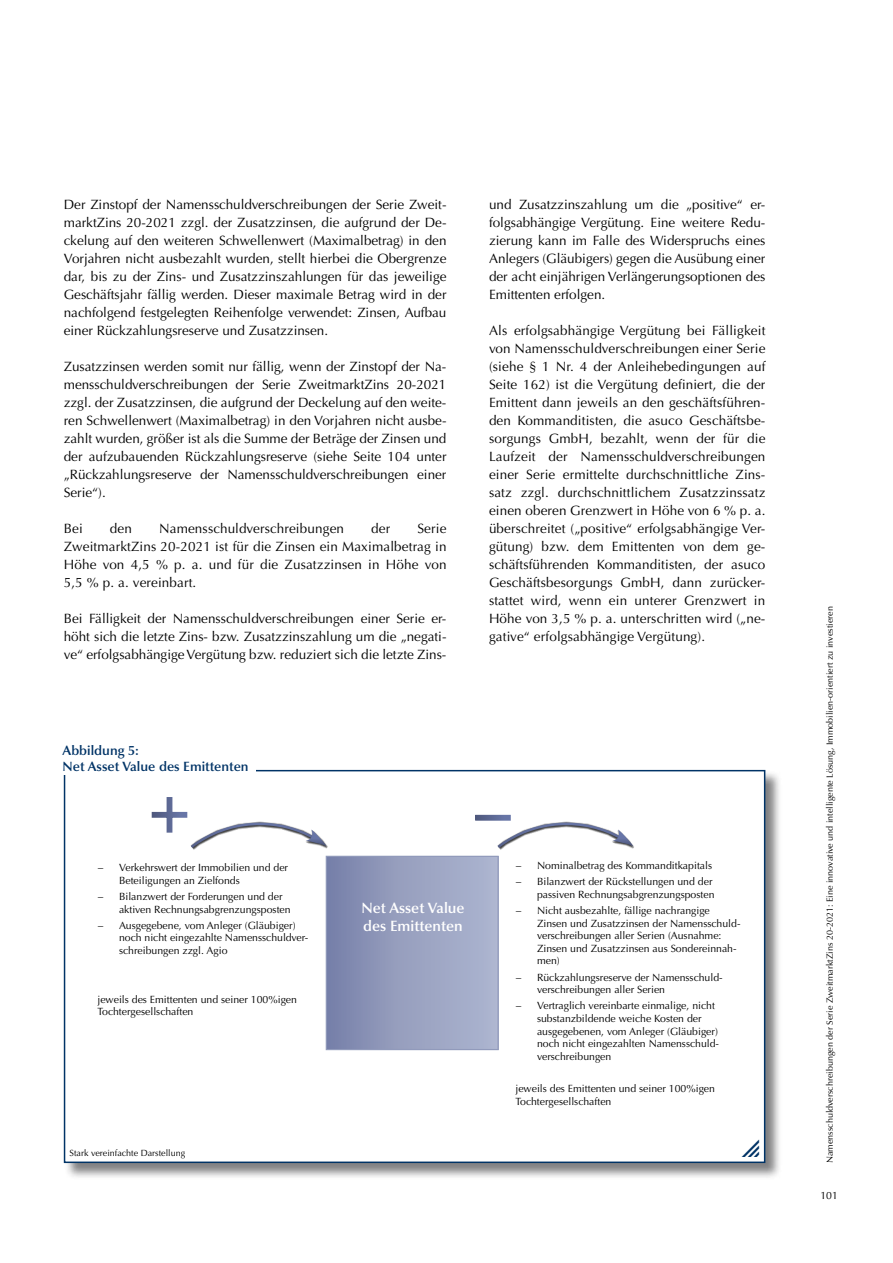
<style>
.page{position:relative;width:893px;height:1263px;background:#fff}
.page>*{position:absolute;margin:0;border:0;box-sizing:border-box;transform-origin:0 0}
.t1{font:600 15px/18px "Optima LT Std";color:#fff}
.t2{font:13.5px/18px "Optima LT Std";color:#000;text-align:justify}
.t3{font:600 13.5px/16.2px "Optima LT Std";color:#036}
.t4{font:10.5px/12.6px "Optima LT Std";color:#000}
.t5{font:9px "Optima LT Std";color:#000}
</style>
<div class="page">
<div style="left:64px;top:770px;width:718px;height:409px;background:#58585a;opacity:.75"></div>
<div style="left:64px;top:770px;width:701px;height:393px;background:#fff;border:2px solid #036"></div>
<div style="left:61px;top:745px;width:195px;height:29px;background:#fff"></div>
<div style="left:326px;top:856px;width:172px;height:193px;background:linear-gradient(to right,#7b84ab,#b1b8d2)"></div>
<div style="left:326px;top:856px;width:173px;height:194px;border:1px solid #919abb"></div>
<svg style="left:497px;top:821px;width:137px;height:29px"></svg>
<svg style="left:151px;top:797px;width:177px;height:53px"></svg>
<p class="t2" style="left:64px;top:196px;width:384px">Der Zinstopf der Namensschuldverschreibungen der Serie Zweit&shy;marktZins 20-2021 zzgl. der Zusatzzinsen, die aufgrund der De&shy;ckelung auf den weiteren Schwellenwert (Maximalbetrag) in den Vorjahren nicht ausbezahlt wurden, stellt hierbei die Obergrenze dar, bis zu der Zins- und Zusatzzinszahlungen für das jeweilige Geschäftsjahr fällig werden. Dieser maximale Betrag wird in der nachfolgend festgelegten Reihenfolge verwendet: Zinsen, Aufbau einer Rückzahlungsreserve und Zusatzzinsen.</p>
<p class="t2" style="left:64px;top:358px;width:384px">Zusatzzinsen werden somit nur fällig, wenn der Zinstopf der Na&shy;mensschuldverschreibungen der Serie ZweitmarktZins 20-2021 zzgl. der Zusatzzinsen, die aufgrund der Deckelung auf den weite&shy;ren Schwellenwert (Maximalbetrag) in den Vorjahren nicht ausbe&shy;zahlt wurden, größer ist als die Summe der Beträge der Zinsen und der aufzubauenden Rückzahlungsreserve (siehe Seite 104 unter „Rückzahlungsreserve der Namensschuldverschreibungen einer Serie“).</p>
<p class="t2" style="left:64px;top:520px;width:21px">Bei</p>
<p class="t2" style="left:110px;top:520px;width:24px">den</p>
<p class="t2" style="left:159px;top:520px;width:186px">Namensschuldverschreibungen</p>
<p class="t2" style="left:371px;top:520px;width:21px">der</p>
<p class="t2" style="left:64px;top:520px;width:384px;text-indent:354px">Serie ZweitmarktZins 20-2021 ist für die Zinsen ein Maximalbetrag in Höhe von 4,5 % p. a. und für die Zusatzzinsen in Höhe von 5,5 % p. a. vereinbart.</p>
<p class="t2" style="left:64px;top:610px;width:384px">Bei Fälligkeit der Namensschuldverschreibungen einer Serie er&shy;höht sich die letzte Zins- bzw. Zusatzzinszahlung um die „negati&shy;ve“ erfolgsabhängige Vergütung bzw. reduziert sich die letzte Zins-</p>
<p class="t3" style="left:63px;top:743px;width:188px">Abbildung 5:<br>Net Asset Value des Emittenten</p>
<p class="t2" style="left:489px;top:196px;width:278px">und Zusatzzinszahlung um die „positive“ er&shy;folgsabhängige Vergütung. Eine weitere Redu&shy;zierung kann im Falle des Widerspruchs eines Anlegers (Gläubigers) gegen die Ausübung einer der acht einjährigen Verlängerungsoptionen des Emittenten erfolgen.</p>
<p class="t2" style="left:489px;top:322px;width:278px">Als erfolgsabhängige Vergütung bei Fälligkeit von Namensschuldverschreibungen einer Serie (siehe § 1 Nr. 4 der Anleihebedingungen auf Seite 162) ist die Vergütung definiert, die der Emittent dann jeweils an den geschäftsführen&shy;den Kommanditisten, die asuco Geschäftsbe&shy;sorgungs GmbH, bezahlt, wenn der für die Laufzeit der Namensschuldverschreibungen einer Serie ermittelte durchschnittliche Zins&shy;satz zzgl. durchschnittlichem Zusatzzinssatz einen oberen Grenzwert in Höhe von 6 % p. a. überschreitet („positive“ erfolgsabhängige Ver&shy;gütung) bzw. dem Emittenten von dem ge&shy;schäftsführenden Kommanditisten, der asuco Geschäftsbesorgungs GmbH, dann zurücker&shy;stattet wird, wenn ein unterer Grenzwert in Höhe von 3,5 % p. a. unterschritten wird („ne&shy;gative“ erfolgsabhängige Vergütung).</p>
<p class="t4" style="left:97px;top:861px;width:8px">−</p>
<p class="t4" style="left:119px;top:861px;width:171px">Verkehrswert der Immobilien und der<br>Beteiligungen an Zielfonds</p>
<p class="t4" style="left:97px;top:890px;width:8px">−</p>
<p class="t4" style="left:119px;top:890px;width:173px">Bilanzwert der Forderungen und der aktiven Rechnungsabgrenzungsposten</p>
<p class="t4" style="left:97px;top:919px;width:8px">−</p>
<p class="t4" style="left:119px;top:919px;width:191px">Ausgegebene, vom Anleger (Gläubiger) noch nicht eingezahlte Namensschuldver&shy;schreibungen zzgl. Agio</p>
<p class="t4" style="left:97px;top:993px;width:201px;line-height:12px">jeweils des Emittenten und seiner 100%igen<br>Tochtergesellschaften</p>
<p class="t5" style="left:70px;top:1148px;width:117px">Stark vereinfachte Darstellung</p>
<p class="t1" style="left:361px;top:899px;width:105px">Net Asset Value des Emittenten</p>
<p class="t4" style="left:515px;top:859px;width:8px">−</p>
<p class="t4" style="left:537px;top:859px;width:177px">Nominalbetrag des Kommanditkapitals</p>
<p class="t4" style="left:515px;top:875px;width:8px">−</p>
<p class="t4" style="left:537px;top:875px;width:179px">Bilanzwert der Rückstellungen und der passiven Rechnungsabgrenzungsposten</p>
<p class="t4" style="left:515px;top:904px;width:8px">−</p>
<p class="t4" style="left:537px;top:904px;width:205px">Nicht ausbezahlte, fällige nachrangige Zinsen und Zusatzzinsen der Namensschuld&shy;verschreibungen aller Serien (Ausnahme:<br>Zinsen und Zusatzzinsen aus Sondereinnah&shy;men)</p>
<p class="t4" style="left:515px;top:971px;width:8px">−</p>
<p class="t4" style="left:537px;top:971px;width:187px">Rückzahlungsreserve der Namensschuld&shy;verschreibungen aller Serien</p>
<p class="t4" style="left:515px;top:1000px;width:8px">−</p>
<p class="t4" style="left:537px;top:1000px;width:184px">Vertraglich vereinbarte einmalige, nicht substanzbildende weiche Kosten der ausgegebenen, vom Anleger (Gläubiger) noch nicht eingezahlten Namensschuld&shy;verschreibungen</p>
<p class="t4" style="left:515px;top:1082px;width:201px">jeweils des Emittenten und seiner 100%igen<br>Tochtergesellschaften</p>
<p class="t5" style="left:824px;top:1163px;width:558px;rotate:-90deg">Namensschuldverschreibungen der Serie ZweitmarktZins 20-2021: Eine innovative und intelligente Lösung, Immobilien-orientiert zu investieren</p>
<p class="t4" style="left:820px;top:1189px;width:19px">101</p>
</div>
